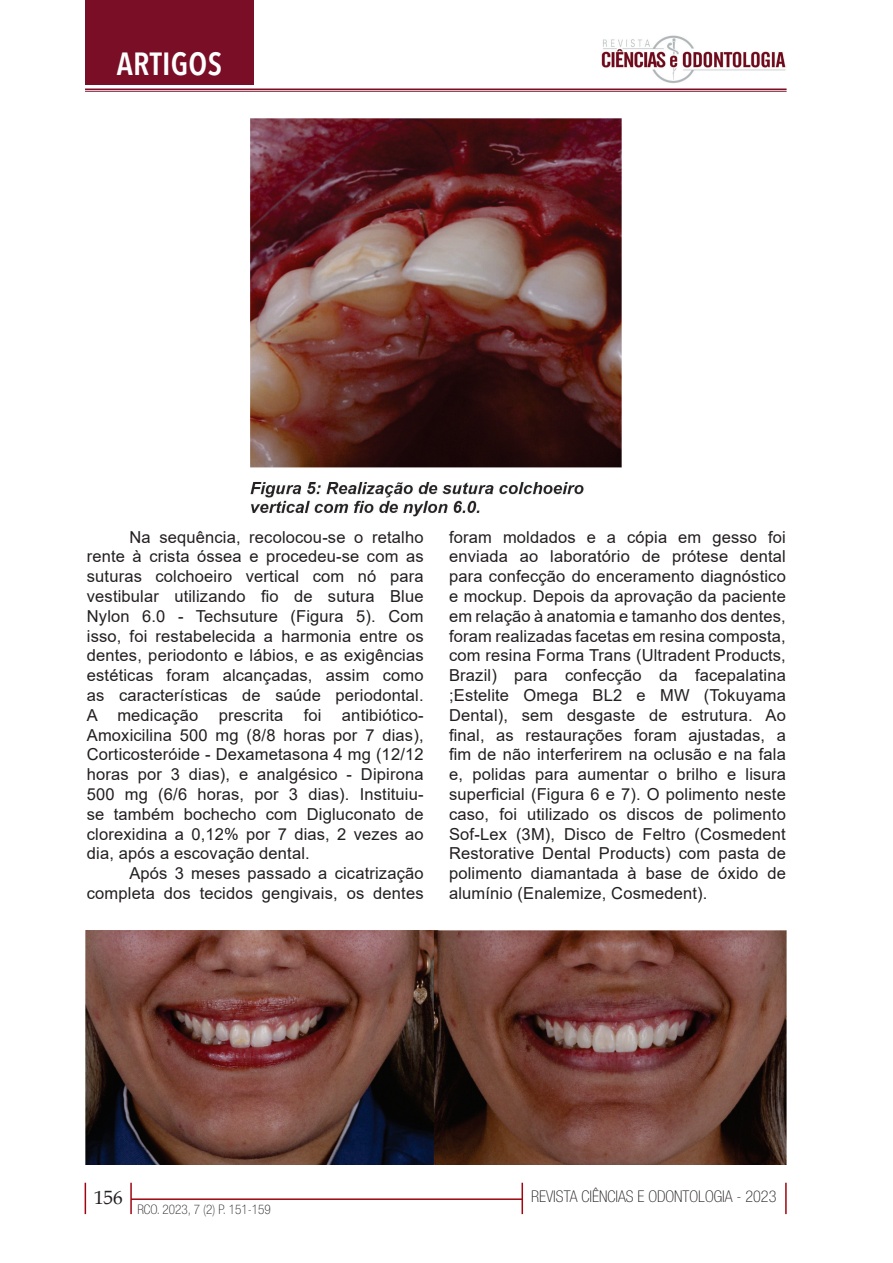
<style>
.page{position:relative;width:893px;height:1263px;background:#fff}
.page>*{position:absolute;margin:0;border:0;box-sizing:border-box;transform-origin:0 0}
.t1{font:600 condensed 31.8px "Avenir Next LT Pro";letter-spacing:.01em;color:#fff}
.t2{font:19.2px "Book Antiqua";color:#231f20}
.t3{font:16.5px/19.8px "Arial";letter-spacing:.01em;color:#231f20;text-align:justify}
.t4{font:100 condensed 16.2px "Helvetica Neue LT Std";color:#231f20}
.t5{font:100 condensed 13.2px "Helvetica Neue LT Std";color:#231f20}
</style>
<div class="page">
<hr style="left:85px;top:1183px;width:1px;height:31px;background:#9d070d">
<hr style="left:785px;top:1183px;width:2px;height:31px;background:#9d070d">
<hr style="left:521px;top:1183px;width:2px;height:31px;background:#9d070d">
<hr style="left:130px;top:1183px;width:2px;height:31px;background:#9d070d">
<hr style="left:131px;top:1198px;width:391px;height:2px;background:#9d070d">
<img style="left:601px;top:35px;width:185px;height:48px">
<div style="left:85px;top:0;width:169px;height:84px;background:#7b0e27"></div>
<hr style="left:85px;top:89px;width:702px;height:1px;background:#7b0e27">
<hr style="left:85px;top:91px;width:702px;height:1px;background:#7b0e27">
<img style="left:250px;top:118px;width:371px;height:399px">
<img style="left:85px;top:931px;width:702px;height:233px">
<h1 class="t1" style="left:117px;top:44px;width:107px">ARTIGOS</h1>
<p class="t3" style="left:87px;top:527px;width:338px;text-indent:43px">Na sequência, recolocou-se o retalho rente à crista óssea e procedeu-se com as suturas colchoeiro vertical com nó para vestibular utilizando fio de sutura Blue Nylon 6.0 - Techsuture (Figura 5). Com isso, foi restabelecida a harmonia entre os dentes, periodonto e lábios, e as exigências estéticas foram alcançadas, assim como as características de saúde periodontal.<br>A medicação prescrita foi antibiótico-Amoxicilina 500 mg (8/8 horas por 7 dias), Corticosteróide - Dexametasona 4 mg (12/12 horas por 3 dias), e analgésico - Dipirona 500 mg (6/6 horas, por 3 dias). Instituiu&shy;se também bochecho com Digluconato de clorexidina a 0,12% por 7 dias, 2 vezes ao dia, após a escovação dental.</p>
<p class="t3" style="left:87px;top:863px;width:338px;text-align:right">Após 3 meses passado a cicatrização completa dos tecidos gengivais, os dentes</p>
<p class="t3" style="left:449px;top:527px;width:338px">foram moldados e a cópia em gesso foi enviada ao laboratório de prótese dental para confecção do enceramento diagnóstico e mockup. Depois da aprovação da paciente em relação à anatomia e tamanho dos dentes, foram realizadas facetas em resina composta, com resina Forma Trans (Ultradent Products, Brazil) para confecção da facepalatina ;Estelite Omega BL2 e MW (Tokuyama Dental), sem desgaste de estrutura. Ao final, as restaurações foram ajustadas, a fim de não interferirem na oclusão e na fala e, polidas para aumentar o brilho e lisura superficial (Figura 6 e 7). O polimento neste caso, foi utilizado os discos de polimento Sof-Lex (3M), Disco de Feltro (Cosmedent Restorative Dental Products) com pasta de polimento diamantada à base de óxido de alumínio (Enalemize, Cosmedent).</p>
<p class="t2" style="left:94px;top:1184px;width:30px">156</p>
<p class="t4" style="left:531px;top:1187px;width:247px">REVISTA CIÊNCIAS E ODONTOLOGIA - 2023</p>
<p class="t5" style="left:137px;top:1202px;width:135px">RCO. 2023, 7 (2) P. 151-159</p>
</div>
